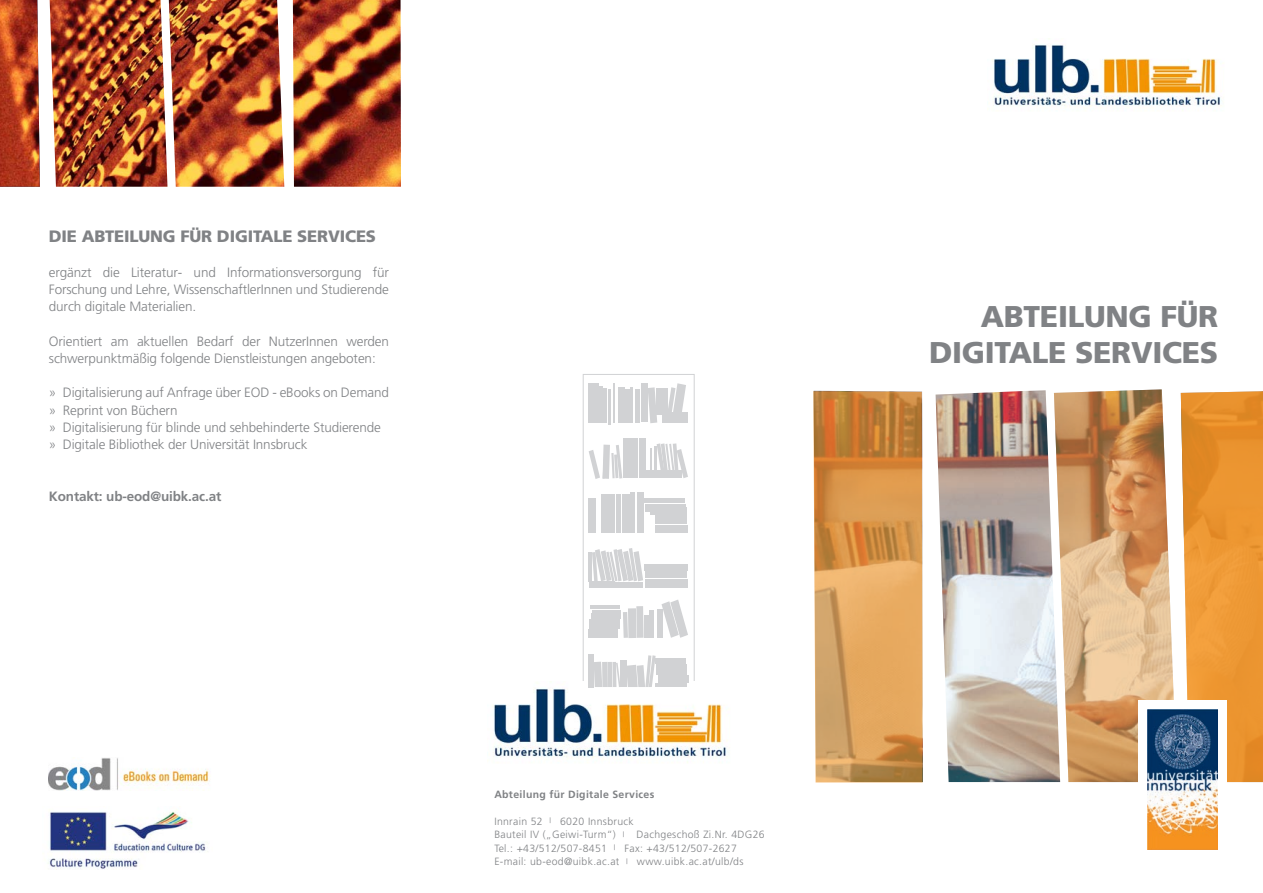
<style>
.page{position:relative;width:1263px;height:893px;background:#fff}
.page>*{position:absolute;margin:0;border:0;box-sizing:border-box;transform-origin:0 0}
.t1{font:900 30px "Frutiger";letter-spacing:-.01em;color:#808285}
.t2{font:900 16.5px "Frutiger";letter-spacing:-.01em;color:#808285}
.t3{font:300 13.5px/17.2px "Frutiger";letter-spacing:-.01em;color:#808285;text-align:justify}
.t4{font:700 13.5px "Frutiger";letter-spacing:-.01em;color:#808285}
.t5{font:300 10.5px/13.5px "Frutiger";letter-spacing:.03em;color:#808285}
.t6{font:700 10.5px "Frutiger";letter-spacing:.03em;color:#808285}
.s1{font-size:7.5px}
</style>
<div class="page">
<img style="left:0;top:0;width:40px;height:187px">
<img style="left:50px;top:0;width:119px;height:187px">
<img style="left:169px;top:0;width:115px;height:187px">
<img style="left:293px;top:0;width:108px;height:187px">
<img style="left:935px;top:390px;width:119px;height:392px">
<svg style="left:813px;top:391px;width:110px;height:391px;background:#d89f5f"></svg>
<svg style="left:1054px;top:389px;width:120px;height:393px;background:#d5a87c"></svg>
<svg style="left:1181px;top:391px;width:82px;height:391px;background:#eb9838"></svg>
<div style="left:1138px;top:701px;width:88px;height:118px;background:#fff"></div>
<img style="left:1147px;top:710px;width:71px;height:140px">
<img style="left:993px;top:44px;width:229px;height:67px">
<div style="left:583px;top:374px;width:111px;height:377px;border:1px solid #d1d2d4"></div>
<img style="left:493px;top:682px;width:235px;height:81px">
<div style="left:588px;top:498px;width:8px;height:35px;background:#d1d2d4"></div>
<div style="left:602px;top:494px;width:6px;height:39px;background:#d1d2d4"></div>
<div style="left:609px;top:494px;width:6px;height:39px;background:#d1d2d4"></div>
<hr style="left:616px;top:494px;width:4px;height:39px;background:#d1d2d4">
<div style="left:623px;top:494px;width:7px;height:39px;background:#d1d2d4"></div>
<hr style="left:630px;top:492px;width:4px;height:41px;background:#d1d2d4">
<div style="left:637px;top:492px;width:6px;height:41px;background:#d1d2d4"></div>
<hr style="left:644px;top:498px;width:40px;height:4px;background:#d1d2d4">
<hr style="left:645px;top:504px;width:41px;height:3px;background:#d1d2d4">
<div style="left:645px;top:507px;width:42px;height:5px;background:#d1d2d4"></div>
<hr style="left:650px;top:513px;width:37px;height:2px;background:#d1d2d4">
<div style="left:655px;top:515px;width:32px;height:9px;background:#d1d2d4"></div>
<div style="left:655px;top:525px;width:33px;height:7px;background:#d1d2d4"></div>
<div style="left:588px;top:654px;width:6px;height:33px;background:#d1d2d4"></div>
<svg style="left:594px;top:662px;width:8px;height:25px"></svg>
<div style="left:602px;top:662px;width:6px;height:25px;background:#d1d2d4"></div>
<hr style="left:608px;top:662px;width:4px;height:25px;background:#d1d2d4">
<svg style="left:612px;top:662px;width:4px;height:25px"></svg>
<svg style="left:616px;top:663px;width:4px;height:24px"></svg>
<div style="left:620px;top:660px;width:7px;height:27px;background:#d1d2d4"></div>
<svg style="left:627px;top:655px;width:29px;height:32px"></svg>
<div style="left:655px;top:658px;width:31px;height:5px;background:#d1d2d4"></div>
<div style="left:657px;top:664px;width:30px;height:11px;background:#d1d2d4"></div>
<div style="left:658px;top:676px;width:30px;height:7px;background:#d1d2d4"></div>
<hr style="left:655px;top:683px;width:32px;height:4px;background:#d1d2d4">
<hr style="left:590px;top:605px;width:29px;height:4px;background:#d1d2d4">
<hr style="left:593px;top:610px;width:28px;height:3px;background:#d1d2d4">
<div style="left:591px;top:613px;width:29px;height:6px;background:#d1d2d4"></div>
<div style="left:589px;top:619px;width:30px;height:10px;background:#d1d2d4"></div>
<div style="left:588px;top:630px;width:30px;height:8px;background:#d1d2d4"></div>
<svg style="left:623px;top:612px;width:5px;height:26px"></svg>
<div style="left:628px;top:608px;width:8px;height:30px;background:#d1d2d4"></div>
<svg style="left:636px;top:606px;width:7px;height:32px"></svg>
<div style="left:644px;top:615px;width:5px;height:23px;background:#d1d2d4"></div>
<hr style="left:649px;top:610px;width:4px;height:28px;background:#d1d2d4">
<div style="left:658px;top:610px;width:5px;height:28px;background:#d1d2d4"></div>
<svg style="left:661px;top:600px;width:27px;height:38px"></svg>
<hr style="left:588px;top:552px;width:4px;height:29px;background:#d1d2d4">
<div style="left:589px;top:582px;width:26px;height:6px;background:#d1d2d4"></div>
<div style="left:616px;top:582px;width:27px;height:5px;background:#d1d2d4"></div>
<div style="left:644px;top:564px;width:43px;height:7px;background:#d1d2d4"></div>
<div style="left:645px;top:572px;width:42px;height:6px;background:#d1d2d4"></div>
<div style="left:645px;top:579px;width:42px;height:8px;background:#d1d2d4"></div>
<svg style="left:592px;top:548px;width:51px;height:33px"></svg>
<hr style="left:623px;top:438px;width:4px;height:40px;background:#d1d2d4">
<hr style="left:628px;top:438px;width:4px;height:40px;background:#d1d2d4">
<div style="left:632px;top:438px;width:6px;height:40px;background:#d1d2d4"></div>
<div style="left:639px;top:438px;width:6px;height:40px;background:#d1d2d4"></div>
<div style="left:645px;top:470px;width:36px;height:8px;background:#d1d2d4"></div>
<hr style="left:650px;top:448px;width:2px;height:24px;background:#d1d2d4">
<hr style="left:654px;top:446px;width:3px;height:26px;background:#d1d2d4">
<svg style="left:657px;top:443px;width:31px;height:35px"></svg>
<svg style="left:589px;top:445px;width:33px;height:34px"></svg>
<div style="left:588px;top:383px;width:11px;height:40px;background:#d1d2d4"></div>
<hr style="left:603px;top:388px;width:4px;height:35px;background:#d1d2d4">
<hr style="left:608px;top:389px;width:3px;height:35px;background:#d1d2d4">
<hr style="left:613px;top:383px;width:1px;height:40px;background:#d1d2d4">
<div style="left:619px;top:387px;width:6px;height:36px;background:#d1d2d4"></div>
<div style="left:624px;top:389px;width:7px;height:34px;background:#d1d2d4"></div>
<hr style="left:630px;top:387px;width:2px;height:36px;background:#d1d2d4">
<div style="left:635px;top:390px;width:5px;height:33px;background:#d1d2d4"></div>
<div style="left:641px;top:383px;width:6px;height:38px;background:#d1d2d4"></div>
<svg style="left:648px;top:387px;width:9px;height:36px"></svg>
<div style="left:656px;top:388px;width:12px;height:26px;background:#d1d2d4"></div>
<div style="left:663px;top:412px;width:25px;height:11px;background:#d1d2d4"></div>
<svg style="left:668px;top:383px;width:18px;height:29px"></svg>
<div style="left:594px;top:386px;width:9px;height:36px;background:#d1d2d4"></div>
<img style="left:49px;top:758px;width:160px;height:33px">
<img style="left:48px;top:812px;width:158px;height:57px">
<p class="t2" style="left:49px;top:226px;width:329px">DIE ABTEILUNG FÜR DIGITALE SERVICES</p>
<p class="t3" style="left:49px;top:263px;width:342px">ergänzt die Literatur- und Informationsversorgung für Forschung und Lehre, WissenschaftlerInnen und Studierende durch digitale Materialien.</p>
<p class="t3" style="left:49px;top:332px;width:342px">Orientiert am aktuellen Bedarf der NutzerInnen werden schwerpunktmäßig folgende Dienstleistungen angeboten:</p>
<p class="t3" style="left:49px;top:384px;width:342px">» Digitalisierung auf Anfrage über EOD - eBooks on Demand</p>
<p class="t3" style="left:49px;top:401px;width:130px">» Reprint von Büchern</p>
<p class="t3" style="left:49px;top:418px;width:333px">» Digitalisierung für blinde und sehbehinderte Studierende</p>
<p class="t3" style="left:49px;top:436px;width:260px">» Digitale Bibliothek der Universität Innsbruck</p>
<p class="t4" style="left:49px;top:488px;width:174px">Kontakt: ub-eod@uibk.ac.at</p>
<p class="t6" style="left:494px;top:788px;width:161px">Abteilung für Digitale Services</p>
<p class="t5" style="left:494px;top:814px;width:272px">Innrain 52 <span class="s1">|</span> 6020 Innsbruck<br>Bauteil IV („Geiwi-Turm“) <span class="s1">|</span> Dachgeschoß Zi.Nr. 4DG26</p>
<p class="t5" style="left:494px;top:841px;width:244px">Tel.: +43/512/507-8451 <span class="s1">|</span> Fax: +43/512/507-2627</p>
<p class="t5" style="left:494px;top:855px;width:251px">E-mail: ub-eod@uibk.ac.at <span class="s1">|</span> www.uibk.ac.at/ulb/ds</p>
<p class="t1" style="left:981px;top:298px;width:239px">ABTEILUNG FÜR</p>
<p class="t1" style="left:929px;top:334px;width:291px">DIGITALE SERVICES</p>
</div>
